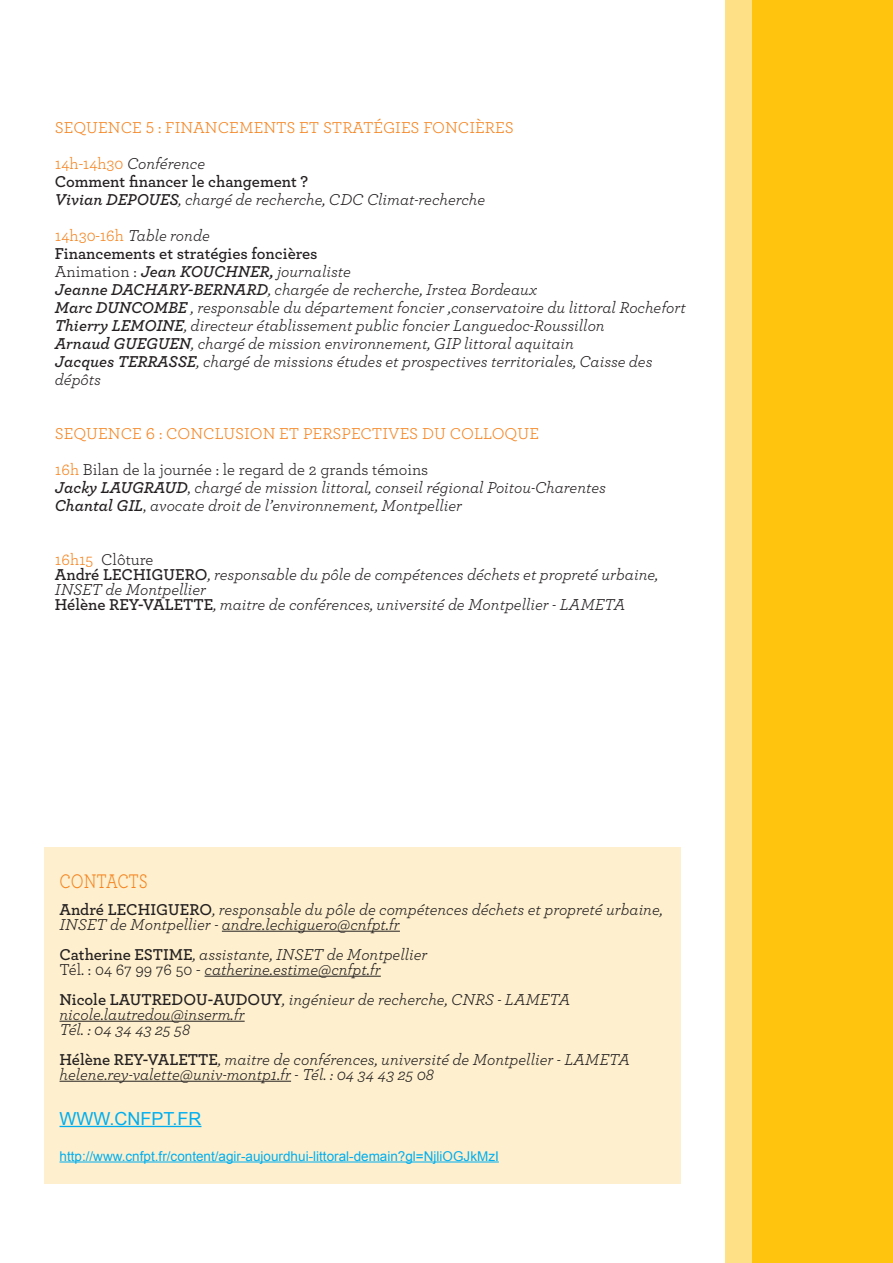
<style>
.page{position:relative;width:893px;height:1263px;background:#fff}
.page>*{position:absolute;margin:0;border:0;box-sizing:border-box;transform-origin:0 0}
.Texte{font:20.7px "Archer";letter-spacing:-.02em;color:#f58420;scale:.8 1}
.Texte-2{font:18px "Arial";color:#00aeef}
.Texte-3{font:italic 16.5px/15px "Archer";color:#231f20}
.Texte-4{font:16.5px "Archer";color:#f58420}
.Texte-5{font:600 16.5px "Archer";color:#231f20}
.Texte-6{font:16.5px "Archer";color:#231f20}
.Texte-7{font:italic 600 16.5px "Archer";color:#231f20}
.Texte-8{font:13.5px "Arial";color:#00aeef}
.s1{font-style:normal;color:#f58420}
.s2{font-weight:600}
.s3{font-weight:400;font-style:normal}
.s4{font-weight:400}
.s5{color:#f58420}
.s6{font-style:normal}
.s7{font-weight:600;font-style:normal}
</style>
<div class="page">
<div style="left:725px;top:0;width:28px;height:1263px;background:#fee186"></div>
<div style="left:753px;top:0;width:140px;height:1263px;background:#fec40e"></div>
<div style="left:44px;top:847px;width:636px;height:336px;background:#fef0ce"></div>
<hr style="left:222px;top:931px;width:178px;height:1px;background:#231f20">
<hr style="left:205px;top:976px;width:176px;height:1px;background:#231f20">
<hr style="left:60px;top:1021px;width:185px;height:1px;background:#231f20">
<hr style="left:60px;top:1081px;width:231px;height:1px;background:#231f20">
<hr style="left:60px;top:1126px;width:141px;height:1px;background:#00aeef">
<hr style="left:60px;top:1161px;width:439px;height:1px;background:#00aeef">
<p class="Texte-4" style="left:55px;top:116px;width:460px">SEQUENCE 5 : FINANCEMENTS ET STRATÉGIES FONCIÈRES</p>
<p class="Texte-3" style="left:55px;top:155px;width:152px"><span class="s1">14h-14h30</span> Conférence</p>
<p class="Texte-5" style="left:55px;top:169px;width:255px">Comment financer le changement ?</p>
<p class="Texte-3" style="left:55px;top:191px;width:432px"><span class="s2">Vivian DEPOUES</span>, chargé de recherche, CDC Climat-recherche</p>
<p class="Texte-3" style="left:55px;top:227px;width:156px"><span class="s1">14h30-16h</span> Table ronde</p>
<p class="Texte-5" style="left:55px;top:241px;width:264px">Financements et stratégies foncières</p>
<p class="Texte-7" style="left:55px;top:259px;width:297px"><span class="s3">Animation :</span> Jean KOUCHNER, <span class="s4">journaliste</span></p>
<p class="Texte-3" style="left:55px;top:281px;width:484px"><span class="s2">Jeanne DACHARY-BERNARD</span>, chargée de recherche, Irstea Bordeaux</p>
<p class="Texte-3" style="left:55px;top:299px;width:632px"><span class="s2">Marc DUNCOMBE</span> , responsable du département foncier ,conservatoire du littoral Rochefort</p>
<p class="Texte-3" style="left:55px;top:317px;width:551px"><span class="s2">Thierry LEMOINE</span>, directeur établissement public foncier Languedoc-Roussillon</p>
<p class="Texte-3" style="left:55px;top:335px;width:520px"><span class="s2">Arnaud GUEGUEN</span>, chargé de mission environnement, GIP littoral aquitain</p>
<p class="Texte-3" style="left:55px;top:352px;width:599px;line-height:18px"><span class="s2">Jacques TERRASSE</span>, chargé de missions études et prospectives territoriales, Caisse des dépôts</p>
<p class="Texte-4" style="left:55px;top:422px;width:486px">SEQUENCE 6 : CONCLUSION ET PERSPECTIVES DU COLLOQUE</p>
<p class="Texte-6" style="left:55px;top:458px;width:375px"><span class="s5">16h</span> Bilan de la journée : le regard de 2 grands témoins</p>
<p class="Texte-3" style="left:55px;top:478px;width:553px;line-height:18px"><span class="s2">Jacky LAUGRAUD</span><span class="s6">,</span> chargé de mission littoral, conseil régional Poitou-Charentes<br><span class="s2">Chantal GIL</span><span class="s6">,</span> avocate droit de l’environnement, Montpellier</p>
<p class="Texte-6" style="left:55px;top:548px;width:100px"><span class="s5">16h15</span> Clôture</p>
<p class="Texte-3" style="left:55px;top:566px;width:605px"><span class="s7">André LECHIGUERO</span>, responsable du pôle de compétences déchets et propreté urbaine,<br>INSET de Montpellier</p>
<p class="Texte-3" style="left:55px;top:596px;width:572px"><span class="s7">Hélène REY-VALETTE</span>, maitre de conférences, université de Montpellier - LAMETA</p>
<p class="Texte" style="left:60px;top:866px;width:112px">CONTACTS</p>
<p class="Texte-3" style="left:60px;top:901px;width:605px"><span class="s7">André LECHIGUERO</span>, responsable du pôle de compétences déchets et propreté urbaine,<br>INSET de Montpellier - andre.lechiguero@cnfpt.fr</p>
<p class="Texte-3" style="left:60px;top:946px;width:369px"><span class="s7">Catherine ESTIME</span>, assistante, INSET de Montpellier<br><span class="s6">Tél. : 04 67 99 76 50 -</span> catherine.estime@cnfpt.fr</p>
<p class="Texte-3" style="left:60px;top:991px;width:512px"><span class="s7">Nicole LAUTREDOU-AUDOUY</span>, ingénieur de recherche, CNRS - LAMETA nicole.lautredou@inserm.fr</p>
<p class="Texte-3" style="left:60px;top:1021px;width:132px">Tél. : 04 34 43 25 58</p>
<p class="Texte-3" style="left:60px;top:1051px;width:572px"><span class="s7">Hélène REY-VALETTE</span>, maitre de conférences, université de Montpellier - LAMETA helene.rey-valette@univ-montp1.fr - Tél. : 04 34 43 25 08</p>
<p class="Texte-2" style="left:60px;top:1106px;width:143px">WWW.CNFPT.FR</p>
<p class="Texte-8" style="left:60px;top:1147px;width:441px">http://www.cnfpt.fr/content/agir-aujourdhui-littoral-demain?gl=NjliOGJkMzI</p>
</div>
